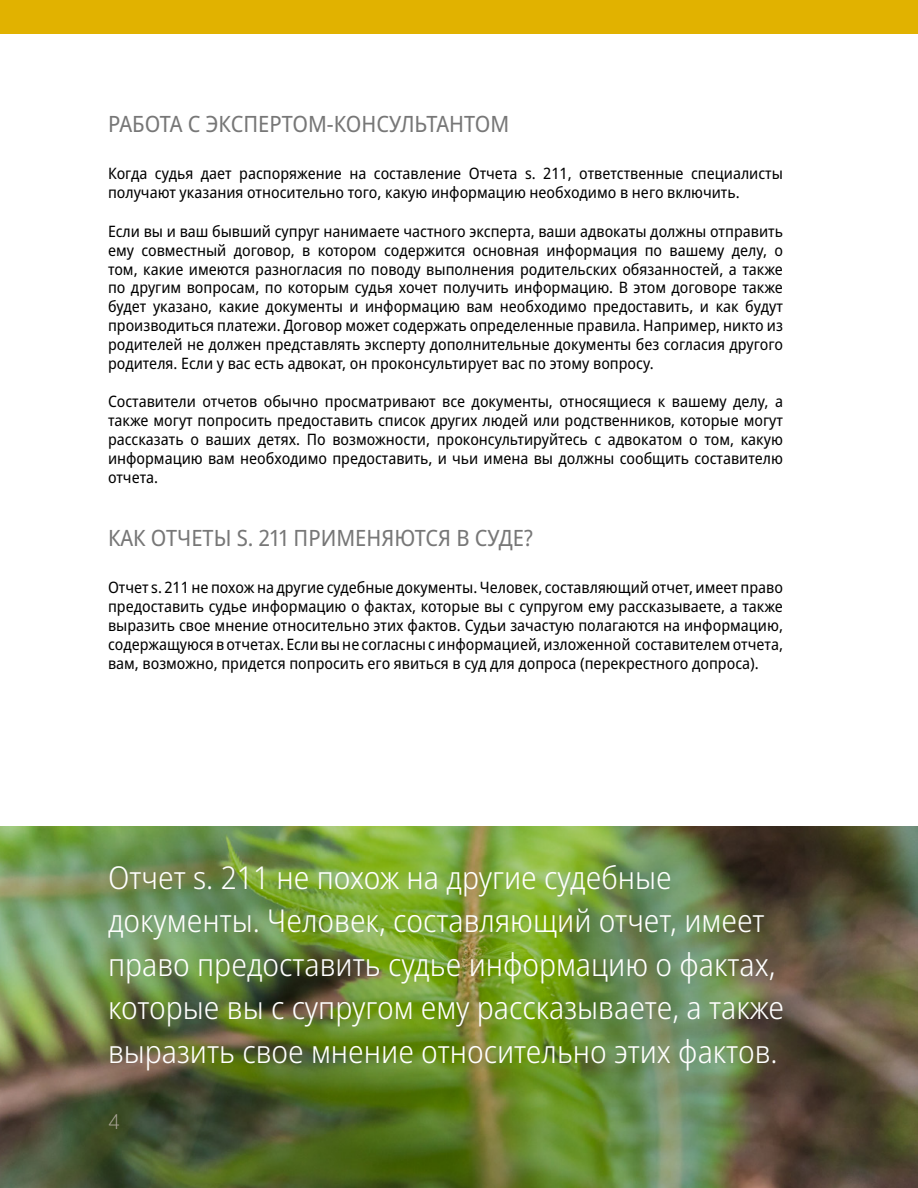
<style>
.page{position:relative;width:918px;height:1188px;background:#fff}
.page>*{position:absolute;margin:0;border:0;box-sizing:border-box;transform-origin:0 0}
.t1{font:300 semi-condensed 31.5px/43.5px "Noto Sans";color:#fff}
.t2{font:semi-condensed 22.5px "Noto Sans";color:#777}
.t3{font:300 21px "Gotham Narrow";color:#aba599}
.t4{font:semi-condensed 15.75px/18.9px "Noto Sans";color:#000;text-align:justify}
</style>
<div class="page">
<div style="left:0;top:0;width:918px;height:34px;background:#e1b200"></div>
<img style="left:0;top:826px;width:918px;height:362px">
<h2 class="t2" style="left:108px;top:108px;width:403px">РАБОТА С ЭКСПЕРТОМ-КОНСУЛЬТАНТОМ</h2>
<p class="t4" style="left:108px;top:165px;width:677px">Когда судья дает распоряжение на составление Отчета s. 211, ответственные специалисты получают указания относительно того, какую информацию необходимо в него включить.</p>
<p class="t4" style="left:108px;top:222px;width:677px">Если вы и ваш бывший супруг нанимаете частного эксперта, ваши адвокаты должны отправить ему совместный договор, в котором содержится основная информация по вашему делу, о том, какие имеются разногласия по поводу выполнения родительских обязанностей, а также по другим вопросам, по которым судья хочет получить информацию. В этом договоре также будет указано, какие документы и информацию вам необходимо предоставить, и как будут производиться платежи. Договор может содержать определенные правила. Например, никто из родителей не должен представлять эксперту дополнительные документы без согласия другого родителя. Если у вас есть адвокат, он проконсультирует вас по этому вопросу.</p>
<p class="t4" style="left:108px;top:393px;width:677px">Составители отчетов обычно просматривают все документы, относящиеся к вашему делу, а также могут попросить предоставить список других людей или родственников, которые могут рассказать о ваших детях. По возможности, проконсультируйтесь с адвокатом о том, какую информацию вам необходимо предоставить, и чьи имена вы должны сообщить составителю отчета.</p>
<h2 class="t2" style="left:108px;top:522px;width:426px">КАК ОТЧЕТЫ S. 211 ПРИМЕНЯЮТСЯ В СУДЕ?</h2>
<p class="t4" style="left:108px;top:579px;width:677px">Отчет s. 211 не похож на другие судебные документы. Человек, составляющий отчет, имеет право предоставить судье информацию о фактах, которые вы с супругом ему рассказываете, а также выразить свое мнение относительно этих фактов. Судьи зачастую полагаются на информацию, содержащуюся в отчетах. Если вы не согласны с информацией, изложенной составителем отчета, вам, возможно, придется попросить его явиться в суд для допроса (перекрестного допроса).</p>
<h1 class="t1" style="left:108px;top:856px;width:678px">Отчет s. 211 не похож на другие судебные документы. Человек, составляющий отчет, имеет право предоставить судье информацию о фактах, которые вы с супругом ему рассказываете, а также выразить свое мнение относительно этих фактов.</h1>
<h3 class="t3" style="left:108px;top:1109px;width:13px">4</h3>
</div>
